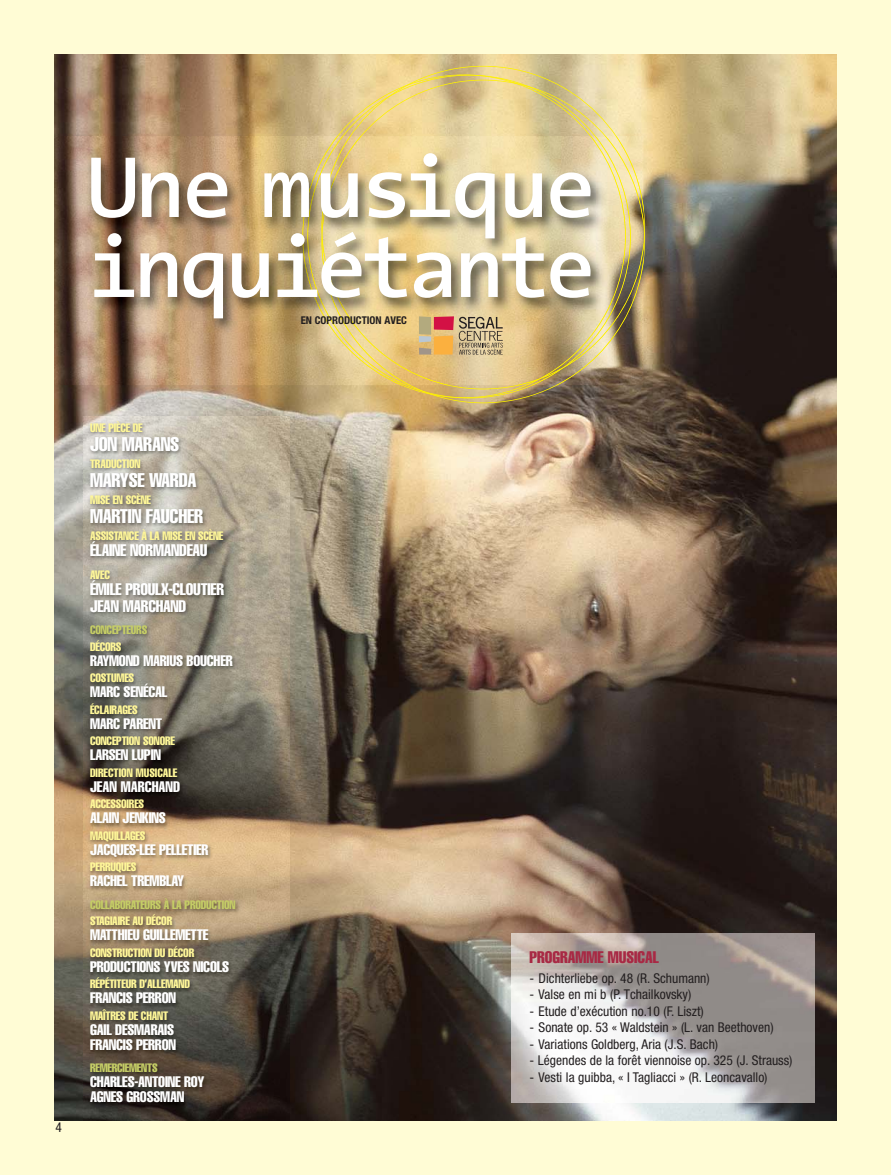
<style>
.page{position:relative;width:891px;height:1175px;background:#fff}
.page>*{position:absolute;margin:0;border:0;box-sizing:border-box;transform-origin:0 0}
.t1{font:600 87.75px/79.9px "The Sans Mono";letter-spacing:-.08em;color:#fff}
.t2{font:extra-condensed 19.5px "Helvetica";letter-spacing:-.015em;color:#fff}
.t3{font:extra-condensed 16.5px/16.5px "Helvetica";letter-spacing:-.015em;color:#fff}
.t4{font:extra-condensed 16.5px "Helvetica";color:#a82944}
.t5{font:extra-condensed 15px/15px "Helvetica";letter-spacing:-.015em;color:#fff}
.t6{font:condensed 13.5px "Helvetica Neue";color:#231f20}
.t7{font:extra-condensed 12px "Helvetica";letter-spacing:-.015em;color:#fff799}
.t8{font:extra-condensed 12px "Helvetica";letter-spacing:-.015em;color:#c5cd66}
.t9{font:700 condensed 10.8px "Helvetica Neue";color:#231f20}
</style>
<div class="page">
<div style="left:0;top:0;width:891px;height:1174px;background:#fffcd5"></div>
<img style="left:54px;top:54px;width:783px;height:1066px">
<img style="left:54px;top:136px;width:589px;height:249px">
<img style="left:631px;top:213px;width:12px;height:14px">
<img style="left:626px;top:136px;width:17px;height:77px">
<img style="left:626px;top:242px;width:17px;height:137px">
<img style="left:516px;top:378px;width:10px;height:7px">
<img style="left:403px;top:136px;width:47px;height:249px">
<img style="left:526px;top:136px;width:100px;height:249px">
<img style="left:302px;top:136px;width:101px;height:249px">
<img style="left:84px;top:416px;width:205px;height:705px">
<svg style="left:419px;top:316px;width:84px;height:39px"></svg>
<img style="left:512px;top:933px;width:302px;height:169px">
<h1 class="t1" style="left:87px;top:156px;width:512px">Une musique inquiétante</h1>
<p class="t9" style="left:301px;top:316px;width:108px">EN COPRODUCTION AVEC</p>
<p class="t6" style="left:56px;top:1122px;width:8px">4</p>
<p class="t7" style="left:90px;top:423px;width:54px">UNE PIÈCE DE</p>
<h2 class="t2" style="left:90px;top:437px;width:91px">JON MARANS</h2>
<p class="t7" style="left:90px;top:459px;width:52px">TRADUCTION</p>
<h2 class="t2" style="left:90px;top:473px;width:108px">MARYSE WARDA</h2>
<p class="t7" style="left:90px;top:495px;width:63px">MISE EN SCÈNE</p>
<h2 class="t2" style="left:90px;top:509px;width:115px">MARTIN FAUCHER</h2>
<p class="t7" style="left:90px;top:531px;width:135px">ASSISTANCE À LA MISE EN SCÈNE</p>
<p class="t3" style="left:90px;top:543px;width:119px">ÉLAINE NORMANDEAU</p>
<p class="t7" style="left:90px;top:570px;width:21px">AVEC</p>
<p class="t3" style="left:90px;top:582px;width:136px">ÉMILE PROULX-CLOUTIER<br>JEAN MARCHAND</p>
<p class="t8" style="left:90px;top:625px;width:59px">CONCEPTEURS</p>
<p class="t7" style="left:90px;top:642px;width:33px">DÉCORS</p>
<p class="t5" style="left:90px;top:654px;width:144px">RAYMOND MARIUS BOUCHER</p>
<p class="t7" style="left:90px;top:673px;width:46px">COSTUMES</p>
<p class="t5" style="left:90px;top:685px;width:79px">MARC SENÉCAL</p>
<p class="t7" style="left:90px;top:705px;width:49px">ÉCLAIRAGES</p>
<p class="t5" style="left:90px;top:717px;width:74px">MARC PARENT</p>
<p class="t7" style="left:90px;top:736px;width:86px">CONCEPTION SONORE</p>
<p class="t5" style="left:90px;top:748px;width:73px">LARSEN LUPIN</p>
<p class="t7" style="left:90px;top:768px;width:89px">DIRECTION MUSICALE</p>
<p class="t5" style="left:90px;top:780px;width:92px">JEAN MARCHAND</p>
<p class="t7" style="left:90px;top:799px;width:56px">ACCESSOIRES</p>
<p class="t5" style="left:90px;top:811px;width:77px">ALAIN JENKINS</p>
<p class="t7" style="left:90px;top:831px;width:57px">MAQUILLAGES</p>
<p class="t5" style="left:90px;top:843px;width:120px">JACQUES-LEE PELLETIER</p>
<p class="t7" style="left:90px;top:862px;width:48px">PERRUQUES</p>
<p class="t5" style="left:90px;top:874px;width:96px">RACHEL TREMBLAY</p>
<p class="t8" style="left:90px;top:900px;width:147px">COLLABORATEURS À LA PRODUCTION</p>
<p class="t7" style="left:90px;top:916px;width:84px">STAGIAIRE AU DÉCOR</p>
<p class="t5" style="left:90px;top:928px;width:120px">MATTHIEU GUILLEMETTE</p>
<p class="t7" style="left:90px;top:948px;width:106px">CONSTRUCTION DU DÉCOR</p>
<p class="t5" style="left:90px;top:960px;width:141px">PRODUCTIONS YVES NICOLS</p>
<p class="t7" style="left:90px;top:979px;width:101px">RÉPÉTITEUR D’ALLEMAND</p>
<p class="t5" style="left:90px;top:991px;width:87px">FRANCIS PERRON</p>
<p class="t7" style="left:90px;top:1011px;width:80px">MAÎTRES DE CHANT</p>
<p class="t5" style="left:90px;top:1023px;width:87px">GAIL DESMARAIS<br>FRANCIS PERRON</p>
<p class="t8" style="left:90px;top:1063px;width:69px">REMERCIEMENTS</p>
<p class="t5" style="left:90px;top:1075px;width:116px">CHARLES-ANTOINE ROY<br>AGNES GROSSMAN</p>
<p class="t4" style="left:530px;top:951px;width:131px">PROGRAMME MUSICAL</p>
<p class="t6" style="left:530px;top:973px;width:182px">- Dichterliebe op. 48 (R. Schumann)</p>
<p class="t6" style="left:530px;top:989px;width:163px">- Valse en mi b (P. Tchailkovsky)</p>
<p class="t6" style="left:530px;top:1006px;width:176px">- Etude d’exécution no.10 (F. Liszt)</p>
<p class="t6" style="left:530px;top:1022px;width:245px">- Sonate op. 53 « Waldstein » (L. van Beethoven)</p>
<p class="t6" style="left:530px;top:1039px;width:190px">- Variations Goldberg, Aria (J.S. Bach)</p>
<p class="t6" style="left:530px;top:1055px;width:264px">- Légendes de la forêt viennoise op. 325 (J. Strauss)</p>
<p class="t6" style="left:530px;top:1072px;width:239px">- Vesti la guibba, « I Tagliacci » (R. Leoncavallo)</p>
</div>
